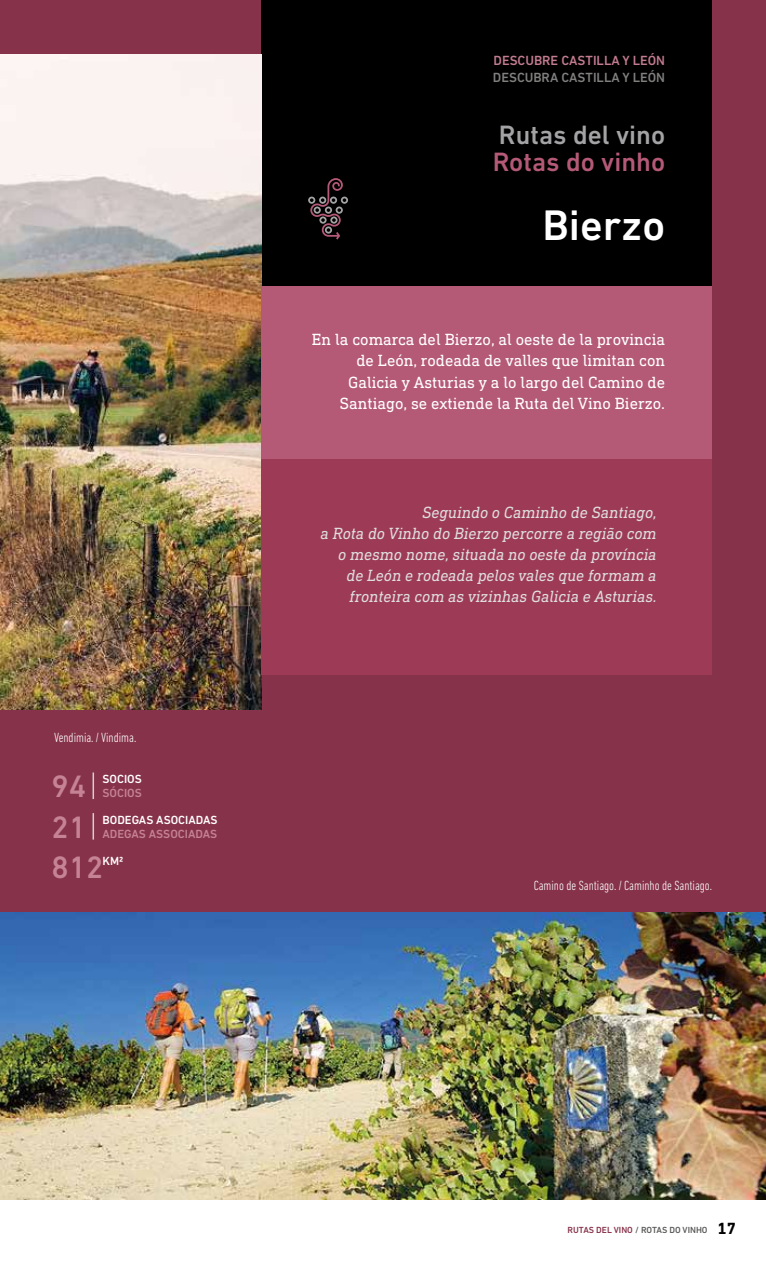
<style>
.page{position:relative;width:766px;height:1263px;background:#fff}
.page>*{position:absolute;margin:0;border:0;box-sizing:border-box;transform-origin:0 0}
.t1{font:500 43.5px "DIN Next LT Pro";color:#fff}
.t2{font:500 31.5px "DIN Next LT Pro";color:#c58395}
.t3{font:500 27px "DIN Next LT Pro";color:#a3a3a5}
.t4{font:500 27px "DIN Next LT Pro";color:#b45976}
.t5{font:italic 16.5px/21px "DIN Next Slab Pro";color:#dfdedf;text-align:right}
.t6{font:16.5px/21px "DIN Next Slab Pro";color:#fff;text-align:right}
.t7{font:300 condensed 13.5px "DIN Next LT Pro";color:#fff}
.t8{font:500 13.5px "DIN Next LT Pro";color:#c27b8f}
.t9{font:500 13.5px "DIN Next LT Pro";color:#80807f}
.t10{font:500 12px "DIN Next LT Pro";color:#fff}
.t11{font:500 12px "DIN Next LT Pro";color:#c58395}
.t12{font:500 9px "DIN Next LT Pro";color:#5a5a59}
.s1{color:#86324a}
.s2{font-family:"DIN Next Slab Pro";font-weight:700;font-size:16.5px;color:#000}
</style>
<div class="page">
<div style="left:0;top:0;width:765px;height:1199px;background:#86324a"></div>
<img style="left:0;top:913px;width:765px;height:286px">
<div style="left:261px;top:0;width:450px;height:286px;background:#000"></div>
<img style="left:0;top:54px;width:261px;height:655px">
<div style="left:261px;top:286px;width:450px;height:173px;background:#b45976"></div>
<div style="left:261px;top:459px;width:450px;height:215px;background:#9d3b57"></div>
<hr style="left:92px;top:772px;width:2px;height:27px;background:#d1d1d2">
<hr style="left:92px;top:813px;width:2px;height:27px;background:#d1d1d2">
<svg style="left:308px;top:178px;width:40px;height:62px"></svg>
<p class="t7" style="left:54px;top:729px;width:84px">Vendimia. / Vindima.</p>
<h2 class="t2" style="left:51px;top:768px;width:36px">94</h2>
<p class="t10" style="left:102px;top:772px;width:41px">SOCIOS</p>
<p class="t11" style="left:102px;top:786px;width:41px">SÓCIOS</p>
<h2 class="t2" style="left:51px;top:808px;width:36px">21</h2>
<p class="t10" style="left:102px;top:813px;width:116px">BODEGAS ASOCIADAS</p>
<p class="t11" style="left:102px;top:826px;width:116px">ADEGAS ASSOCIADAS</p>
<h2 class="t2" style="left:51px;top:849px;width:53px">812</h2>
<p class="t10" style="left:102px;top:854px;width:22px">KM2</p>
<p class="t8" style="left:493px;top:53px;width:173px">DESCUBRE CASTILLA Y LEÓN</p>
<p class="t9" style="left:493px;top:69px;width:174px">DESCUBRA CASTILLA Y LEÓN</p>
<h3 class="t3" style="left:499px;top:119px;width:168px">Rutas del vino</h3>
<h3 class="t4" style="left:492px;top:146px;width:174px">Rotas do vinho</h3>
<h1 class="t1" style="left:542px;top:200px;width:124px">Bierzo</h1>
<p class="t6" style="left:312px;top:329px;width:355px">En la comarca del Bierzo, al oeste de la provincia de León, rodeada de valles que limitan con Galicia y Asturias y a lo largo del Camino de Santiago, se extiende la Ruta del Vino Bierzo.</p>
<p class="t5" style="left:320px;top:502px;width:338px">Seguindo o Caminho de Santiago,<br>a Rota do Vinho do Bierzo percorre a região com o mesmo nome, situada no oeste da província de León e rodeada pelos vales que formam a fronteira com as vizinhas Galicia e Asturias.</p>
<p class="t7" style="left:533px;top:878px;width:180px">Camino de Santiago. / Caminho de Santiago.</p>
<p class="t12" style="left:567px;top:1224px;width:170px"><span class="s1">RUTAS DEL VINO</span> / ROTAS DO VINHO <span class="s2">17</span></p>
</div>
